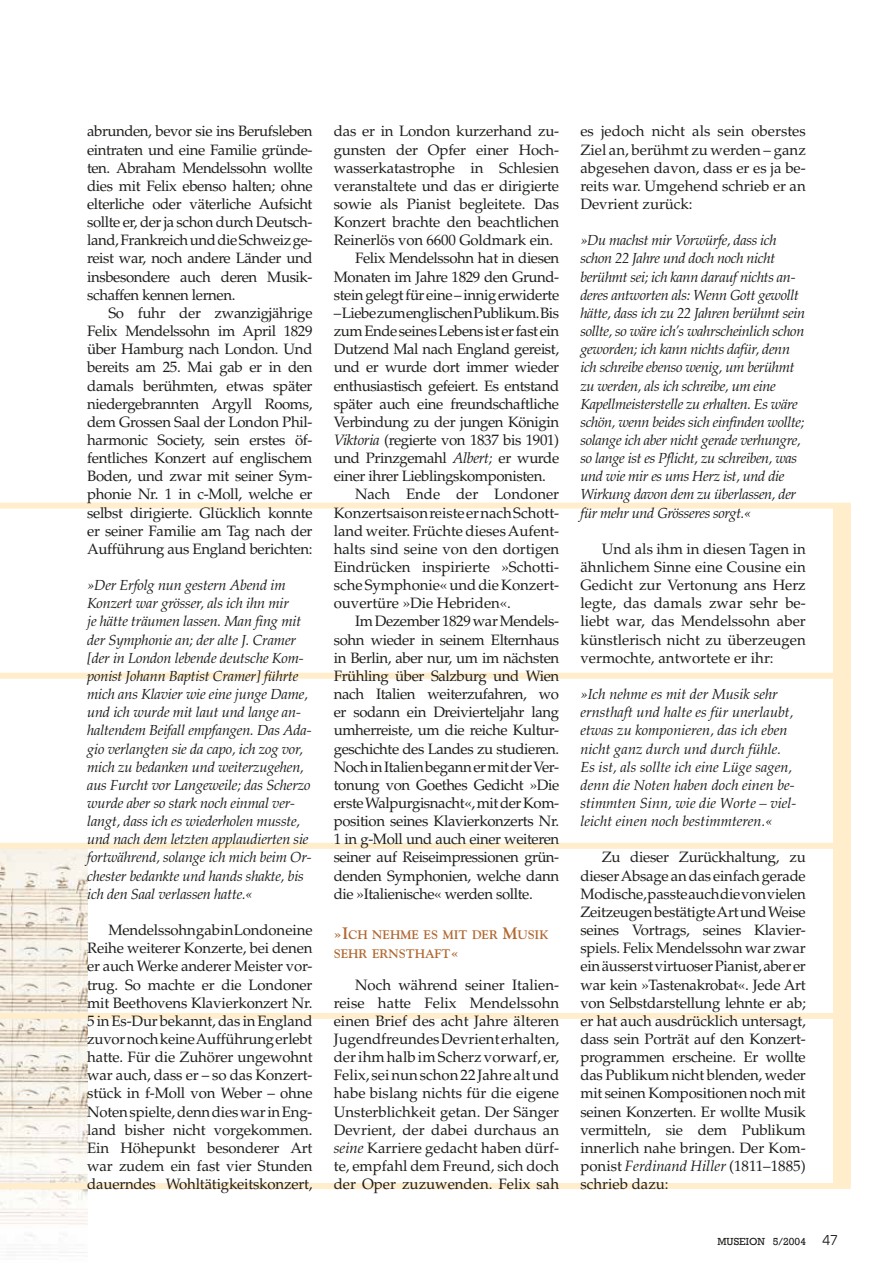
<style>
.page{position:relative;width:893px;height:1263px;background:#fff}
.page>*{position:absolute;margin:0;border:0;box-sizing:border-box;transform-origin:0 0}
.body_txt_2006_1_MA3{font:15px/18.1px "Palatino LT Std";letter-spacing:-.01em;color:#1d1d1b;text-align:justify}
.vers_2006_1_MA3_indd{font:italic 14.55px/18.1px "Palatino LT Std";letter-spacing:-.015em;color:#1d1d1b}
.untertitel_2006_1_MA{font:700 12.3px/19.2px "Goudy";color:#b26932}
.t1{font:10.5px "Rockwell";color:#1d1d1b}
.s1{font-style:italic}
.s2{font-size:16.5px}
.s3{font-family:"Eurostile Con";font-size:15px}
</style>
<div class="page">
<img style="left:0;top:849px;width:87px;height:404px">
<div style="left:0;top:1013px;width:851px;height:6px;background:#ffedcb"></div>
<div style="left:0;top:503px;width:851px;height:6px;background:#ffedcb"></div>
<div style="left:0;top:843px;width:851px;height:6px;background:#ffedcb"></div>
<div style="left:0;top:673px;width:851px;height:6px;background:#ffedcb"></div>
<div style="left:834px;top:506px;width:17px;height:680px;background:#ffedcb"></div>
<div style="left:0;top:1183px;width:851px;height:6px;background:#ffedcb"></div>
<p class="body_txt_2006_1_MA3" style="left:87px;top:122px;width:227px">abrunden, bevor sie ins Berufsleben eintraten und eine Familie gründe&shy;ten. Abraham Mendelssohn wollte dies mit Felix ebenso halten; ohne elterliche oder väterliche Aufsicht sollte er, der ja schon durch Deutsch&shy;land, Frankreich und die Schweiz ge&shy;reist war, noch andere Länder und insbesondere auch deren Musik&shy;schaffen kennen lernen.</p>
<p class="body_txt_2006_1_MA3" style="left:87px;top:304px;width:227px;text-indent:21px">So fuhr der zwanzigjährige Felix Mendelssohn im April 1829 über Hamburg nach London. Und bereits am 25. Mai gab er in den damals berühmten, etwas später niedergebrannten Argyll Rooms, dem Grossen Saal der London Phil&shy;harmonic Society, sein erstes öf&shy;fentliches Konzert auf englischem Boden, und zwar mit seiner Sym&shy;phonie Nr. 1 in c-Moll, welche er selbst dirigierte. Glücklich konnte er seiner Familie am Tag nach der Aufführung aus England berichten:</p>
<p class="vers_2006_1_MA3_indd" style="left:87px;top:576px;width:226px">»Der Erfolg nun gestern Abend im Konzert war grösser, als ich ihn mir<br>je hätte träumen lassen. Man fing mit der Symphonie an; der alte J. Cramer [der in London lebende deutsche Kom&shy;ponist Johann Baptist Cramer] führte mich ans Klavier wie eine junge Dame, und ich wurde mit laut und lange an&shy;haltendem Beifall empfangen. Das Ada&shy;gio verlangten sie da capo, ich zog vor, mich zu bedanken und weiterzugehen, aus Furcht vor Langeweile; das Scherzo wurde aber so stark noch einmal ver&shy;langt, dass ich es wiederholen musste, und nach dem letzten applaudierten sie fortwährend, solange ich mich beim Or&shy;chester bedankte und hands shakte, bis ich den Saal verlassen hatte.«</p>
<p class="body_txt_2006_1_MA3" style="left:87px;top:921px;width:227px;text-indent:21px">Mendelssohn gab in London eine Reihe weiterer Konzerte, bei denen er auch Werke anderer Meister vor&shy;trug. So machte er die Londoner mit Beethovens Klavierkonzert Nr.<br>5 in Es-Dur bekannt, das in England zuvor noch keine Aufführung erlebt hatte. Für die Zuhörer ungewohnt war auch, dass er – so das Konzert&shy;stück in f-Moll von Weber – ohne Noten spielte, denn dies war in Eng&shy;land bisher nicht vorgekommen.<br>Ein Höhepunkt besonderer Art war zudem ein fast vier Stunden dauerndes Wohltätigkeitskonzert,</p>
<p class="body_txt_2006_1_MA3" style="left:334px;top:122px;width:227px">das er in London kurzerhand zu&shy;gunsten der Opfer einer Hoch&shy;wasserkatastrophe in Schlesien veranstaltete und das er dirigierte sowie als Pianist begleitete. Das Konzert brachte den beachtlichen Reinerlös von 6600 Goldmark ein.</p>
<p class="body_txt_2006_1_MA3" style="left:334px;top:249px;width:227px;text-indent:21px">Felix Mendelssohn hat in diesen Monaten im Jahre 1829 den Grund&shy;stein gelegt für eine – innig erwiderte</p>
<p class="body_txt_2006_1_MA3" style="left:334px;top:304px;width:227px">– Liebe zum englischen Publikum. Bis zum Ende seines Lebens ist er fast ein Dutzend Mal nach England gereist, und er wurde dort immer wieder enthusiastisch gefeiert. Es entstand später auch eine freundschaftliche Verbindung zu der jungen Königin <span class="s1">Viktoria</span> (regierte von 1837 bis 1901) und Prinzgemahl <span class="s1">Albert;</span> er wurde einer ihrer Lieblingskomponisten.</p>
<p class="body_txt_2006_1_MA3" style="left:334px;top:485px;width:227px;text-indent:21px">Nach Ende der Londoner Konzertsaison reiste er nach Schott&shy;land weiter. Früchte dieses Aufent&shy;halts sind seine von den dortigen Eindrücken inspirierte »Schotti&shy;sche Symphonie« und die Konzert&shy;ouvertüre »Die Hebriden«.</p>
<p class="body_txt_2006_1_MA3" style="left:334px;top:612px;width:227px;text-indent:21px">Im Dezember 1829 war Mendels&shy;sohn wieder in seinem Elternhaus in Berlin, aber nur, um im nächsten Frühling über Salzburg und Wien nach Italien weiterzufahren, wo er sodann ein Dreivierteljahr lang umherreiste, um die reiche Kultur&shy;geschichte des Landes zu studieren.<br>Noch in Italien begann er mit der Ver&shy;tonung von Goethes Gedicht »Die erste Walpurgisnacht«, mit der Kom&shy;position seines Klavierkonzerts Nr.<br>1 in g-Moll und auch einer weiteren seiner auf Reiseimpressionen grün&shy;denden Symphonien, welche dann die »Italienische« werden sollte.</p>
<p class="untertitel_2006_1_MA" style="left:334px;top:925px;width:216px"><span class="s2">»I</span>CH NEHME ES MIT DER <span class="s2">M</span>USIK<br>SEHR ERNSTHAFT<span class="s2">«</span></p>
<p class="body_txt_2006_1_MA3" style="left:334px;top:975px;width:227px;text-indent:21px">Noch während seiner Italien&shy;reise hatte Felix Mendelssohn einen Brief des acht Jahre älteren Jugendfreundes Devrient erhalten, der ihm halb im Scherz vorwarf, er, Felix, sei nun schon 22 Jahre alt und habe bislang nichts für die eigene Unsterblichkeit getan. Der Sänger Devrient, der dabei durchaus an <span class="s1">seine</span> Karriere gedacht haben dürf&shy;te, empfahl dem Freund, sich doch der Oper zuzuwenden. Felix sah</p>
<p class="body_txt_2006_1_MA3" style="left:580px;top:122px;width:227px">es jedoch nicht als sein oberstes Ziel an, berühmt zu werden – ganz abgesehen davon, dass er es ja be&shy;reits war. Umgehend schrieb er an Devrient zurück:</p>
<p class="vers_2006_1_MA3_indd" style="left:580px;top:232px;width:226px">»Du machst mir Vorwürfe, dass ich schon 22 Jahre und doch noch nicht berühmt sei; ich kann darauf nichts an&shy;deres antworten als: Wenn Gott gewollt hätte, dass ich zu 22 Jahren berühmt sein sollte, so wäre ich’s wahrscheinlich schon geworden; ich kann nichts dafür, denn ich schreibe ebenso wenig, um berühmt zu werden, als ich schreibe, um eine Kapellmeisterstelle zu erhalten. Es wäre schön, wenn beides sich einfinden wollte; solange ich aber nicht gerade verhungre, so lange ist es Pflicht, zu schreiben, was und wie mir es ums Herz ist, und die Wirkung davon dem zu überlassen, der für mehr und Grösseres sorgt.«</p>
<p class="body_txt_2006_1_MA3" style="left:580px;top:540px;width:227px;text-indent:21px">Und als ihm in diesen Tagen in ähnlichem Sinne eine Cousine ein Gedicht zur Vertonung ans Herz legte, das damals zwar sehr be&shy;liebt war, das Mendelssohn aber künstlerisch nicht zu überzeugen vermochte, antwortete er ihr:</p>
<p class="vers_2006_1_MA3_indd" style="left:580px;top:685px;width:217px">»Ich nehme es mit der Musik sehr ernsthaft und halte es für unerlaubt, etwas zu komponieren, das ich eben nicht ganz durch und durch fühle.<br>Es ist, als sollte ich eine Lüge sagen, denn die Noten haben doch einen be&shy;stimmten Sinn, wie die Worte – viel&shy;leicht einen noch bestimmteren.«</p>
<p class="body_txt_2006_1_MA3" style="left:580px;top:848px;width:227px;text-indent:21px">Zu dieser Zurückhaltung, zu dieser Absage an das einfach gerade Modische, passte auch die von vielen Zeitzeugen bestätigte Art und Weise seines Vortrags, seines Klavier&shy;spiels. Felix Mendelssohn war zwar ein äusserst virtuoser Pianist, aber er war kein »Tastenakrobat«. Jede Art von Selbstdarstellung lehnte er ab; er hat auch ausdrücklich untersagt, dass sein Porträt auf den Konzert&shy;programmen erscheine. Er wollte das Publikum nicht blenden, weder mit seinen Kompositionen noch mit seinen Konzerten. Er wollte Musik vermitteln, sie dem Publikum innerlich nahe bringen. Der Kom&shy;ponist <span class="s1">Ferdinand Hiller</span> (1811–1885) schrieb dazu:</p>
<p class="t1" style="left:717px;top:1235px;width:122px">MUSEION 5/2004 <span class="s3">47</span></p>
</div>
